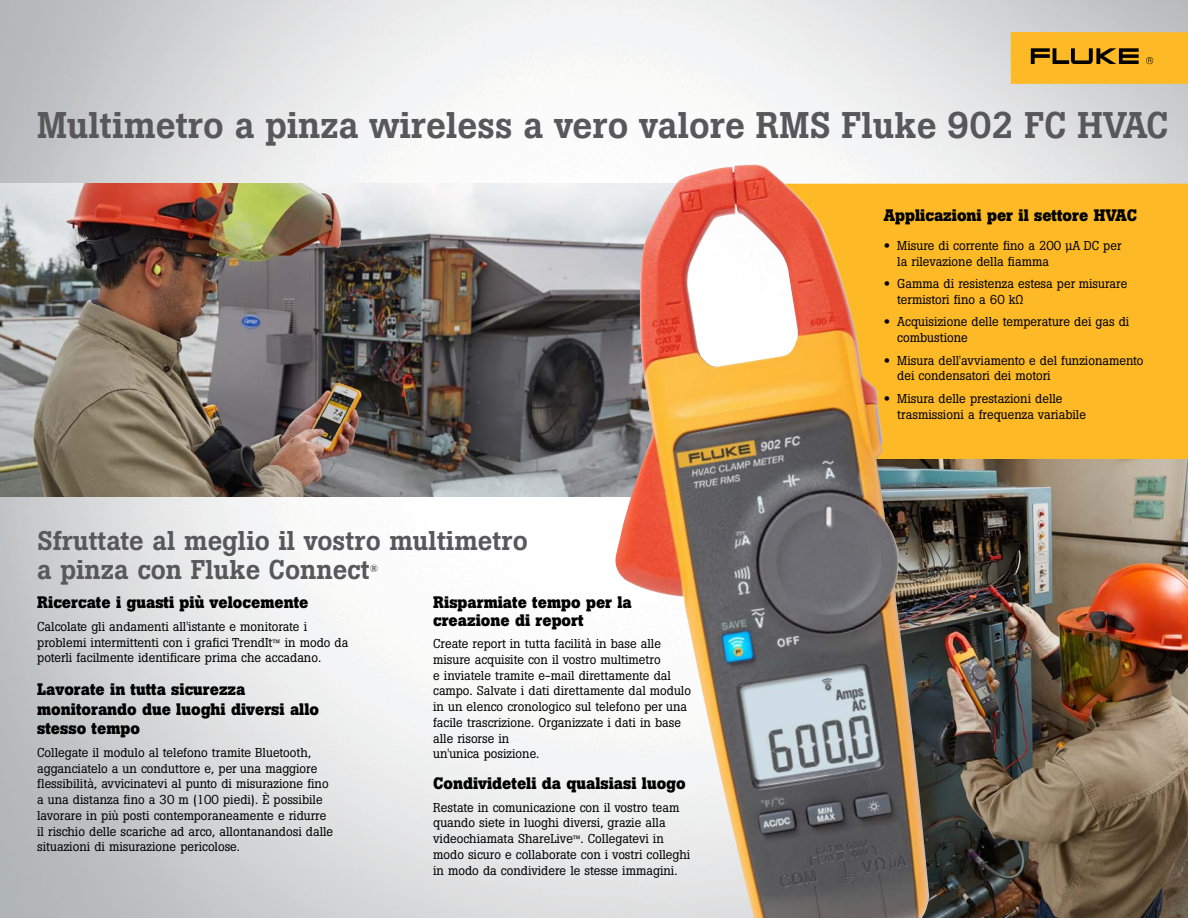
<style>
.page{position:relative;width:1188px;height:918px;background:#fff}
.page>*{position:absolute;margin:0;border:0;box-sizing:border-box;transform-origin:0 0}
.t1{font:500 36.75px "Boton Pro";color:#58585b}
.t2{font:500 26.85px/29.8px "Boton Pro";color:#58585b}
.t3{font:700 16.5px/19.5px "Boton Pro";color:#000}
.t4{font:12.75px/15.8px "Boton Pro";color:#000}
.t5{font:500 10.5px "Boton Pro";color:#58585b}
.s1{font-size:10.5px}
.s2{font-family:"Helvetica Neue LT Pro";font-weight:100;font-stretch:expanded}
</style>
<div class="page">
<img style="left:0;top:0;width:1188px;height:918px">
<div style="left:929px;top:184px;width:259px;height:275px;background:#fdb926"></div>
<img style="left:0;top:184px;width:615px;height:313px">
<img style="left:929px;top:459px;width:259px;height:459px">
<img style="left:615px;top:164px;width:314px;height:754px">
<div style="left:1011px;top:32px;width:177px;height:52px;background:#fdb926"></div>
<svg style="left:1031px;top:48px;width:108px;height:16px"></svg>
<svg style="left:1146px;top:57px;width:7px;height:7px"></svg>
<h1 class="t1" style="left:37px;top:102px;width:1133px">Multimetro a pinza wireless a vero valore RMS Fluke 902 FC HVAC</h1>
<h2 class="t2" style="left:37px;top:525px;width:492px">Sfruttate al meglio il vostro multimetro a pinza con Fluke Connect</h2>
<p class="t5" style="left:370px;top:561px;width:10px">®</p>
<p class="t3" style="left:37px;top:593px;width:273px">Ricercate i guasti più velocemente</p>
<p class="t4" style="left:37px;top:618px;width:313px">Calcolate gli andamenti all'istante e monitorate i problemi intermittenti con i grafici TrendIt<span class="s1">™</span> in modo da poterli facilmente identificare prima che accadano.</p>
<p class="t3" style="left:37px;top:680px;width:284px">Lavorate in tutta sicurezza monitorando due luoghi diversi allo stesso tempo</p>
<p class="t4" style="left:37px;top:744px;width:298px">Collegate il modulo al telefono tramite Bluetooth, agganciatelo a un conduttore e, per una maggiore flessibilità, avvicinatevi al punto di misurazione fino a una distanza fino a 30 m (100 piedi). È possibile lavorare in più posti contemporaneamente e ridurre il rischio delle scariche ad arco, allontanandosi dalle situazioni di misurazione pericolose.</p>
<p class="t3" style="left:433px;top:594px;width:200px;line-height:17.2px">Risparmiate tempo per la creazione di report</p>
<p class="t4" style="left:433px;top:636px;width:259px">Create report in tutta facilità in base alle misure acquisite con il vostro multimetro<br>e inviatele tramite e-mail direttamente dal campo. Salvate i dati direttamente dal modulo in un elenco cronologico sul telefono per una facile trascrizione. Organizzate i dati in base alle risorse in<br>un'unica posizione.</p>
<p class="t3" style="left:433px;top:774px;width:254px">Condivideteli da qualsiasi luogo</p>
<p class="t4" style="left:433px;top:799px;width:259px">Restate in comunicazione con il vostro team quando siete in luoghi diversi, grazie alla videochiamata ShareLive<span class="s1">™</span>. Collegatevi in modo sicuro e collaborate con i vostri colleghi in modo da condividere le stesse immagini.</p>
<p class="t3" style="left:884px;top:205px;width:255px">Applicazioni per il settore HVAC</p>
<p class="t4" style="left:897px;top:238px;width:226px;text-indent:-14px"><span class="s2">•</span> Misure di corrente fino a 200 µA DC per la rilevazione della fiamma</p>
<p class="t4" style="left:897px;top:276px;width:232px;text-indent:-14px"><span class="s2">•</span> Gamma di resistenza estesa per misurare termistori fino a 60 kΩ</p>
<p class="t4" style="left:897px;top:314px;width:234px;text-indent:-14px"><span class="s2">•</span> Acquisizione delle temperature dei gas di combustione</p>
<p class="t4" style="left:897px;top:352px;width:248px;text-indent:-14px"><span class="s2">•</span> Misura dell'avviamento e del funzionamento dei condensatori dei motori</p>
<p class="t4" style="left:897px;top:391px;width:190px;text-indent:-14px"><span class="s2">•</span> Misura delle prestazioni delle trasmissioni a frequenza variabile</p>
</div>
